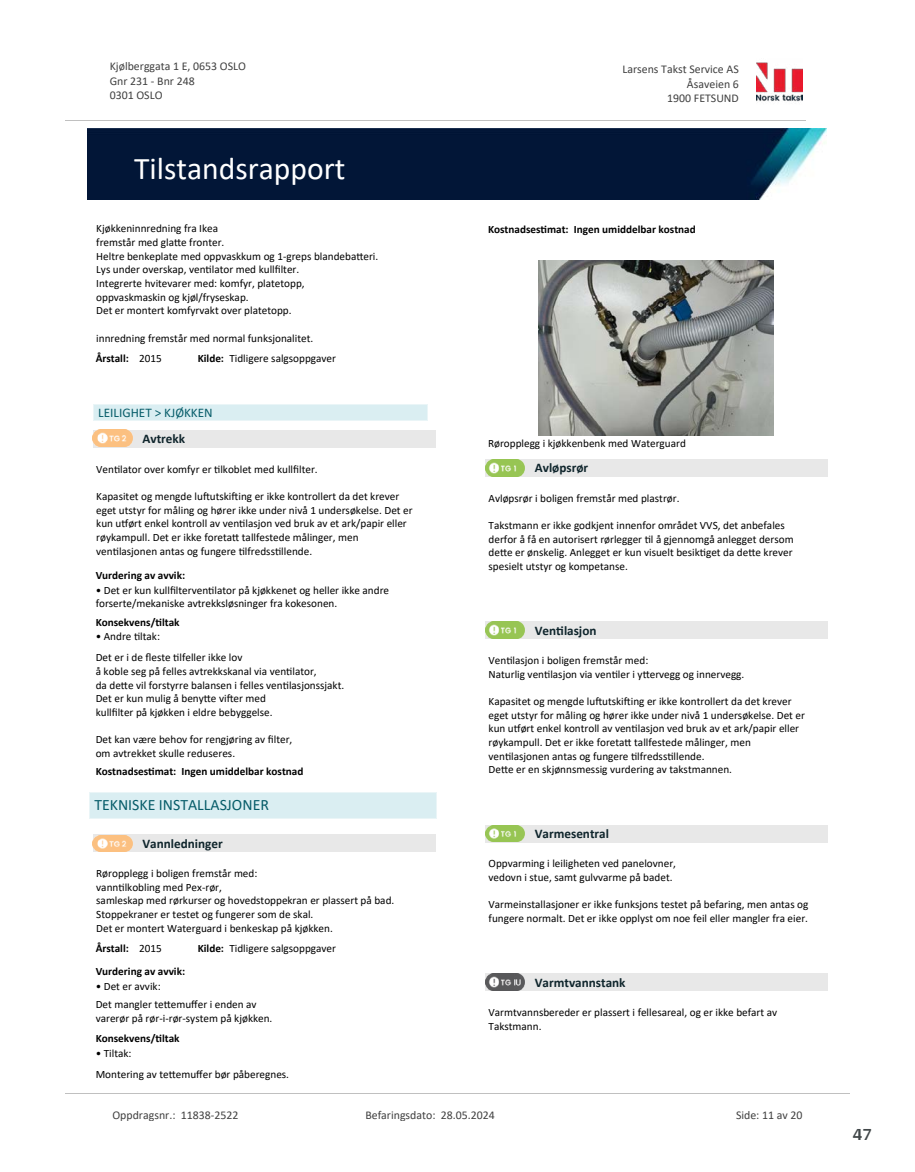
<style>
.page{position:relative;width:915px;height:1172px;background:#fff}
.page>*{position:absolute;margin:0;border:0;box-sizing:border-box;transform-origin:0 0}
.t1{font:31.65px "Calibri";color:#fff}
.t2{font:700 18px "Arya";color:#414749}
.t3{font:15.75px "Calibri";color:#065c69}
.t4{font:700 13.2px "Calibri";color:#0f252c}
.t5{font:13.2px "Calibri";color:#065c69}
.t6{font:11.85px/14.5px "Calibri";color:#404040}
.t7{font:11.25px/13.6px "Calibri";color:#000}
.t8{font:700 11.25px "Calibri";color:#000}
.s1{font-weight:700}
.s2{font-weight:400}
</style>
<div class="page">
<div style="left:93px;top:430px;width:342px;height:17px;background:#e8e8e8"></div>
<img style="left:93px;top:430px;width:39px;height:17px">
<div style="left:93px;top:405px;width:334px;height:16px;background:#daeef2"></div>
<svg style="left:93px;top:406px;width:1px;height:15px"></svg>
<svg style="left:427px;top:405px;width:1px;height:16px"></svg>
<hr style="left:93px;top:405px;width:334px;height:1px;background:#eaf5f7">
<hr style="left:93px;top:421px;width:334px;height:1px;background:#eaf5f7">
<div style="left:89px;top:792px;width:347px;height:27px;background:#daeef2"></div>
<svg style="left:89px;top:793px;width:1px;height:25px"></svg>
<svg style="left:436px;top:793px;width:1px;height:25px"></svg>
<hr style="left:89px;top:792px;width:348px;height:1px;background:#eaf5f7">
<hr style="left:89px;top:818px;width:348px;height:1px;background:#eaf5f7">
<div style="left:93px;top:835px;width:342px;height:17px;background:#e8e8e8"></div>
<img style="left:93px;top:835px;width:39px;height:17px">
<img style="left:538px;top:260px;width:234px;height:176px">
<div style="left:485px;top:459px;width:342px;height:17px;background:#e8e8e8"></div>
<svg style="left:490px;top:459px;width:35px;height:14px"></svg>
<img style="left:485px;top:460px;width:39px;height:16px">
<div style="left:485px;top:622px;width:342px;height:17px;background:#e8e8e8"></div>
<svg style="left:490px;top:626px;width:35px;height:13px"></svg>
<img style="left:485px;top:622px;width:39px;height:16px">
<div style="left:485px;top:825px;width:342px;height:17px;background:#e8e8e8"></div>
<img style="left:485px;top:825px;width:39px;height:17px">
<div style="left:485px;top:973px;width:342px;height:18px;background:#e8e8e8"></div>
<svg style="left:490px;top:978px;width:35px;height:13px"></svg>
<img style="left:485px;top:973px;width:39px;height:17px">
<img style="left:756px;top:62px;width:46px;height:40px">
<hr style="left:65px;top:120px;width:740px;height:1px;background:#c0c0c0">
<img style="left:88px;top:129px;width:738px;height:71px">
<hr style="left:65px;top:1093px;width:784px;height:1px;background:#c0c0c0">
<p class="t6" style="left:110px;top:59px;width:138px">Kjølberggata 1 E, 0653 OSLO<br>Gnr 231 - Bnr 248<br>0301 OSLO</p>
<p class="t6" style="left:622px;top:62px;width:118px">Larsens Takst Service AS</p>
<p class="t6" style="left:686px;top:76px;width:53px">Åsaveien 6</p>
<p class="t6" style="left:667px;top:91px;width:73px">1900 FETSUND</p>
<h1 class="t1" style="left:134px;top:147px;width:213px">Tilstandsrapport</h1>
<p class="t7" style="left:96px;top:222px;width:283px">Kjøkkeninnredning fra Ikea<br>fremstår med gla琀琀e fronter.<br>Heltre benkeplate med oppvaskkum og 1-greps blandeba琀琀eri.<br>Lys under overskap, ven琀椀lator med kull昀椀lter.<br>Integrerte hvitevarer med: komfyr, platetopp,<br>oppvaskmaskin og kjøl/fryseskap.<br>Det er montert komfyrvakt over platetopp.</p>
<p class="t7" style="left:96px;top:328px;width:219px;line-height:20.4px">innredning fremstår med normal funksjonalitet.<br><span class="s1">Årstall:</span> 2015</p>
<p class="t7" style="left:198px;top:351px;width:140px"><span class="s1">Kilde:</span> Tidligere salgsoppgaver</p>
<p class="t5" style="left:98px;top:404px;width:116px">LEILIGHET &gt; KJØKKEN</p>
<p class="t4" style="left:142px;top:430px;width:44px">Avtrekk</p>
<p class="t7" style="left:96px;top:462px;width:223px">Ven琀椀lator over komfyr er 琀椀lkoblet med kull昀椀lter.</p>
<p class="t7" style="left:96px;top:489px;width:318px">Kapasitet og mengde lu昀琀utski昀琀ing er ikke kontrollert da det krever eget utstyr for måling og hører ikke under nivå 1 undersøkelse. Det er kun u琀昀ørt enkel kontroll av ven琀椀lasjon ved bruk av et ark/papir eller røykampull. Det er ikke foreta琀琀 tallfestede målinger, men<br>ven琀椀lasjonen antas og fungere 琀椀lfredss琀椀llende.</p>
<p class="t8" style="left:96px;top:568px;width:91px">Vurdering av avvik:</p>
<p class="t7" style="left:96px;top:583px;width:295px">• Det er kun kull昀椀lterven琀椀lator på kjøkkenet og heller ikke andre forserte/mekaniske avtrekksløsninger fra kokesonen.</p>
<p class="t8" style="left:96px;top:614px;width:85px">Konsekvens/琀椀ltak</p>
<p class="t7" style="left:96px;top:626px;width:148px;line-height:21px">• Andre 琀椀ltak:<br>Det er i de 昀氀este 琀椀lfeller ikke lov</p>
<p class="t7" style="left:96px;top:664px;width:250px">å koble seg på felles avtrekkskanal via ven琀椀lator,<br>da de琀琀e vil forstyrre balansen i felles ven琀椀lasjonssjakt.<br>Det er kun mulig å beny琀琀e vi昀琀er med<br>kull昀椀lter på kjøkken i eldre bebyggelse.</p>
<p class="t7" style="left:96px;top:732px;width:198px">Det kan være behov for rengjøring av 昀椀lter, om avtrekket skulle reduseres.</p>
<p class="t8" style="left:96px;top:763px;width:209px">Kostnadses琀椀mat: Ingen umiddelbar kostnad</p>
<h3 class="t3" style="left:94px;top:794px;width:176px">TEKNISKE INSTALLASJONER</h3>
<p class="t4" style="left:142px;top:834px;width:82px">Vannledninger</p>
<p class="t7" style="left:96px;top:866px;width:299px">Røropplegg i boligen fremstår med:<br>vann琀椀lkobling med Pex-rør,<br>samleskap med rørkurser og hovedstoppekran er plassert på bad.<br>Stoppekraner er testet og fungerer som de skal.<br>Det er montert Waterguard i benkeskap på kjøkken.</p>
<p class="t8" style="left:96px;top:964px;width:91px">Vurdering av avvik:</p>
<p class="t7" style="left:96px;top:976px;width:162px;line-height:18.5px">• Det er avvik:<br>Det mangler te琀琀emu昀昀er i enden av</p>
<p class="t7" style="left:96px;top:1011px;width:178px">varerør på rør-i-rør-system på kjøkken.</p>
<p class="t8" style="left:96px;top:1030px;width:85px">Konsekvens/琀椀ltak</p>
<p class="t7" style="left:96px;top:1042px;width:195px;line-height:21px">• Tiltak:<br>Montering av te琀琀emu昀昀er bør påberegnes.</p>
<p class="t8" style="left:96px;top:940px;width:68px">Årstall: <span class="s2">2015</span></p>
<p class="t7" style="left:198px;top:941px;width:140px"><span class="s1">Kilde:</span> Tidligere salgsoppgaver</p>
<p class="t8" style="left:488px;top:221px;width:209px">Kostnadses琀椀mat: Ingen umiddelbar kostnad</p>
<p class="t7" style="left:488px;top:436px;width:199px">Røropplegg i kjøkkenbenk med Waterguard</p>
<p class="t4" style="left:534px;top:459px;width:55px">Avløpsrør</p>
<p class="t7" style="left:488px;top:491px;width:192px">Avløpsrør i boligen fremstår med plastrør.</p>
<p class="t7" style="left:488px;top:518px;width:306px">Takstmann er ikke godkjent innenfor området VVS, det anbefales derfor å få en autorisert rørlegger 琀椀l å gjennomgå anlegget dersom de琀琀e er ønskelig. Anlegget er kun visuelt besik琀椀get da de琀琀e krever spesielt utstyr og kompetanse.</p>
<p class="t4" style="left:534px;top:621px;width:63px">Ven琀椀lasjon</p>
<p class="t7" style="left:488px;top:653px;width:257px">Ven琀椀lasjon i boligen fremstår med:<br>Naturlig ven琀椀lasjon via ven琀椀ler i y琀琀ervegg og innervegg.</p>
<p class="t7" style="left:488px;top:694px;width:318px">Kapasitet og mengde lu昀琀utski昀琀ing er ikke kontrollert da det krever eget utstyr for måling og hører ikke under nivå 1 undersøkelse. Det er kun u琀昀ørt enkel kontroll av ven琀椀lasjon ved bruk av et ark/papir eller røykampull. Det er ikke foreta琀琀 tallfestede målinger, men<br>ven琀椀lasjonen antas og fungere 琀椀lfredss琀椀llende.<br>De琀琀e er en skjønnsmessig vurdering av takstmannen.</p>
<p class="t4" style="left:534px;top:824px;width:76px">Varmesentral</p>
<p class="t7" style="left:488px;top:856px;width:189px">Oppvarming i leiligheten ved panelovner, vedovn i stue, samt gulvvarme på badet.</p>
<p class="t7" style="left:488px;top:897px;width:321px">Varmeinstallasjoner er ikke funksjons testet på befaring, men antas og fungere normalt. Det er ikke opplyst om noe feil eller mangler fra eier.</p>
<p class="t4" style="left:534px;top:973px;width:92px">Varmtvannstank</p>
<p class="t7" style="left:488px;top:1005px;width:290px">Varmtvannsbereder er plassert i fellesareal, og er ikke befart av<br>Takstmann.</p>
<p class="t6" style="left:112px;top:1107px;width:127px">Oppdragsnr.: 11838-2522</p>
<p class="t6" style="left:365px;top:1107px;width:131px">Befaringsdato: 28.05.2024</p>
<p class="t6" style="left:735px;top:1107px;width:68px">Side: 11 av 20</p>
<h2 class="t2" style="left:852px;top:1123px;width:21px">47</h2>
</div>
